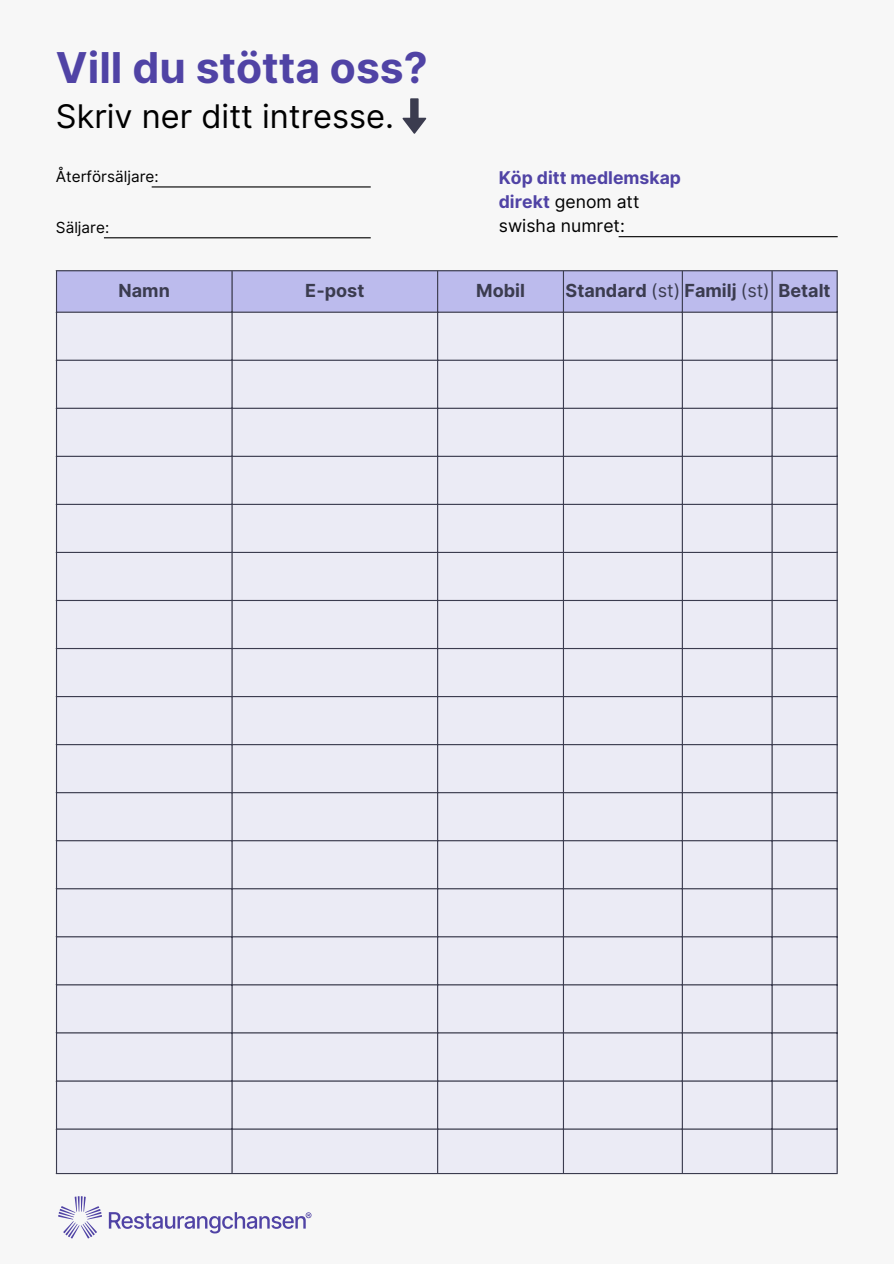
<style>
.page{position:relative;width:894px;height:1264px;background:#fff}
.page>*{position:absolute;margin:0;border:0;box-sizing:border-box;transform-origin:0 0}
.t1{font:700 42.45px "Inter";color:#5043a5}
.t2{font:32.55px "Inter";color:#000}
.t3{font:700 18px "Inter";color:#3b3c4f}
.t4{font:700 17.55px/23.7px "Inter";color:#5043a5}
.t5{font:15.3px "Inter";color:#000}
.s1{font-weight:400;color:#000}
.s2{font-weight:400}
</style>
<div class="page">
<div style="left:0;top:0;width:893px;height:1263px;background:#f7f7f7"></div>
<div style="left:57px;top:271px;width:779px;height:40px;background:#bcbbed"></div>
<div style="left:57px;top:313px;width:779px;height:859px;background:#ebebf5"></div>
<hr style="left:56px;top:271px;width:1px;height:901px;background:#3b3c4f">
<hr style="left:231px;top:271px;width:1px;height:901px;background:#3b3c4f">
<hr style="left:437px;top:271px;width:1px;height:901px;background:#3b3c4f">
<hr style="left:562px;top:271px;width:2px;height:901px;background:#3b3c4f">
<hr style="left:681px;top:271px;width:1px;height:901px;background:#3b3c4f">
<hr style="left:771px;top:271px;width:1px;height:901px;background:#3b3c4f">
<hr style="left:836px;top:271px;width:1px;height:901px;background:#3b3c4f">
<hr style="left:56px;top:270px;width:781px;height:1px;background:#3b3c4f">
<hr style="left:56px;top:311px;width:781px;height:2px;background:#3b3c4f">
<hr style="left:56px;top:359px;width:781px;height:2px;background:#3b3c4f">
<hr style="left:56px;top:408px;width:781px;height:1px;background:#3b3c4f">
<hr style="left:56px;top:456px;width:781px;height:1px;background:#3b3c4f">
<hr style="left:56px;top:504px;width:781px;height:1px;background:#3b3c4f">
<hr style="left:56px;top:552px;width:781px;height:1px;background:#3b3c4f">
<hr style="left:56px;top:600px;width:781px;height:1px;background:#3b3c4f">
<hr style="left:56px;top:648px;width:781px;height:1px;background:#3b3c4f">
<hr style="left:56px;top:696px;width:781px;height:1px;background:#3b3c4f">
<hr style="left:56px;top:744px;width:781px;height:1px;background:#3b3c4f">
<hr style="left:56px;top:792px;width:781px;height:1px;background:#3b3c4f">
<hr style="left:56px;top:840px;width:781px;height:1px;background:#3b3c4f">
<hr style="left:56px;top:888px;width:781px;height:1px;background:#3b3c4f">
<hr style="left:56px;top:936px;width:781px;height:1px;background:#3b3c4f">
<hr style="left:56px;top:984px;width:781px;height:1px;background:#3b3c4f">
<hr style="left:56px;top:1032px;width:781px;height:1px;background:#3b3c4f">
<hr style="left:56px;top:1080px;width:781px;height:1px;background:#3b3c4f">
<hr style="left:56px;top:1128px;width:781px;height:1px;background:#3b3c4f">
<hr style="left:56px;top:1172px;width:781px;height:2px;background:#3b3c4f">
<svg style="left:402px;top:98px;width:24px;height:36px"></svg>
<hr style="left:152px;top:186px;width:218px;height:1px;background:#000">
<hr style="left:104px;top:237px;width:266px;height:1px;background:#000">
<hr style="left:618px;top:236px;width:219px;height:1px;background:#000">
<svg style="left:58px;top:1196px;width:44px;height:42px"></svg>
<svg style="left:109px;top:1212px;width:202px;height:21px"></svg>
<h1 class="t1" style="left:56px;top:36px;width:373px">Vill du stötta oss?</h1>
<h2 class="t2" style="left:56px;top:93px;width:339px">Skriv ner ditt intresse.</h2>
<p class="t5" style="left:56px;top:166px;width:104px">Återförsäljare:</p>
<p class="t5" style="left:56px;top:216px;width:55px">Säljare:</p>
<p class="t4" style="left:498px;top:166px;width:184px">Köp ditt medlemskap direkt <span class="s1">genom att swisha numret:</span></p>
<p class="t3" style="left:118px;top:277px;width:53px">Namn</p>
<p class="t3" style="left:305px;top:277px;width:60px">E-post</p>
<p class="t3" style="left:476px;top:277px;width:50px">Mobil</p>
<p class="t3" style="left:565px;top:277px;width:266px">Standard <span class="s2">(st)</span> Familj <span class="s2">(st)</span> Betalt</p>
</div>
